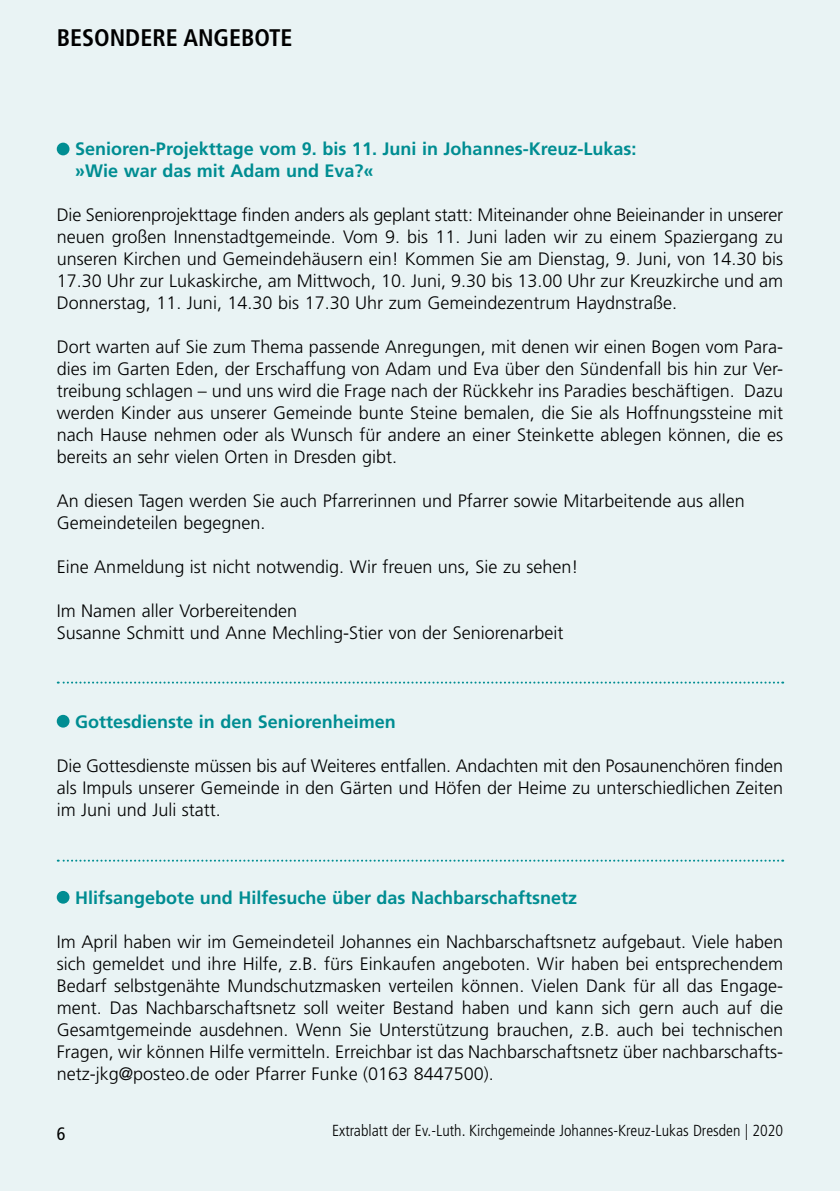
<style>
.page{position:relative;width:840px;height:1191px;background:#fff}
.page>*{position:absolute;margin:0;border:0;box-sizing:border-box;transform-origin:0 0}
.t1{font:700 condensed 24px "Frutiger LT";color:#000}
.t2{font:300 18px/22px "Frutiger LT";color:#000;text-align:justify}
.t3{font:700 18px/22px "Frutiger LT";color:#008d92}
.t4{font:condensed 18px "Frutiger LT";color:#000}
.t5{font:300 condensed 16px "Frutiger LT";color:#000}
</style>
<div class="page">
<div style="left:0;top:0;width:839px;height:1191px;background:#e9f3f4"></div>
<div style="left:57px;top:143px;width:12px;height:12px;background:#008d92;border-radius:50%"></div>
<div style="left:57px;top:715px;width:12px;height:12px;background:#008d92;border-radius:50%"></div>
<svg style="left:58px;top:681px;width:724px;height:2px"></svg>
<svg style="left:58px;top:859px;width:724px;height:2px"></svg>
<div style="left:57px;top:891px;width:12px;height:12px;background:#008d92;border-radius:50%"></div>
<h1 class="t1" style="left:57px;top:24px;width:237px">BESONDERE ANGEBOTE</h1>
<p class="t3" style="left:75px;top:138px;width:562px">Senioren-Projekttage vom 9. bis 11. Juni in Johannes-Kreuz-Lukas: »Wie war das mit Adam und Eva?«</p>
<p class="t2" style="left:57px;top:204px;width:727px">Die Seniorenprojekttage finden anders als geplant statt: Miteinander ohne Beieinander in unserer neuen großen Innenstadtgemeinde. Vom 9. bis 11. Juni laden wir zu einem Spaziergang zu unseren Kirchen und Gemeindehäusern ein! Kommen Sie am Dienstag, 9. Juni, von 14.30 bis 17.30 Uhr zur Lukaskirche, am Mittwoch, 10. Juni, 9.30 bis 13.00 Uhr zur Kreuzkirche und am Donnerstag, 11. Juni, 14.30 bis 17.30 Uhr zum Gemeindezentrum Haydnstraße.</p>
<p class="t2" style="left:57px;top:336px;width:727px">Dort warten auf Sie zum Thema passende Anregungen, mit denen wir einen Bogen vom Para&shy;dies im Garten Eden, der Erschaffung von Adam und Eva über den Sündenfall bis hin zur Ver&shy;treibung schlagen – und uns wird die Frage nach der Rückkehr ins Paradies beschäftigen. Dazu werden Kinder aus unserer Gemeinde bunte Steine bemalen, die Sie als Hoffnungssteine mit nach Hause nehmen oder als Wunsch für andere an einer Steinkette ablegen können, die es bereits an sehr vielen Orten in Dresden gibt.</p>
<p class="t2" style="left:57px;top:490px;width:689px">An diesen Tagen werden Sie auch Pfarrerinnen und Pfarrer sowie Mitarbeitende aus allen<br>Gemeindeteilen begegnen.</p>
<p class="t2" style="left:57px;top:556px;width:523px">Eine Anmeldung ist nicht notwendig. Wir freuen uns, Sie zu sehen!</p>
<p class="t2" style="left:57px;top:600px;width:508px">Im Namen aller Vorbereitenden<br>Susanne Schmitt und Anne Mechling-Stier von der Seniorenarbeit</p>
<p class="t3" style="left:75px;top:710px;width:322px">Gottesdienste in den Seniorenheimen</p>
<p class="t2" style="left:57px;top:754px;width:727px">Die Gottesdienste müssen bis auf Weiteres entfallen. Andachten mit den Posaunenchören finden als Impuls unserer Gemeinde in den Gärten und Höfen der Heime zu unterschiedlichen Zeiten im Juni und Juli statt.</p>
<p class="t3" style="left:75px;top:886px;width:503px">Hlifsangebote und Hilfesuche über das Nachbarschaftsnetz</p>
<p class="t2" style="left:57px;top:930px;width:727px">Im April haben wir im Gemeindeteil Johannes ein Nachbarschaftsnetz aufgebaut. Viele haben sich gemeldet und ihre Hilfe, z.B. fürs Einkaufen angeboten. Wir haben bei entsprechendem Bedarf selbstgenähte Mundschutzmasken verteilen können. Vielen Dank für all das Engage&shy;ment. Das Nachbarschaftsnetz soll weiter Bestand haben und kann sich gern auch auf die Gesamtgemeinde ausdehnen. Wenn Sie Unterstützung brauchen, z.B. auch bei technischen Fragen, wir können Hilfe vermitteln. Erreichbar ist das Nachbarschaftsnetz über nachbarschafts&shy;netz-jkg@posteo.de oder Pfarrer Funke (0163 8447500).</p>
<p class="t4" style="left:57px;top:1123px;width:10px">6</p>
<p class="t5" style="left:332px;top:1121px;width:452px">Extrablatt der Ev.-Luth. Kirchgemeinde Johannes-Kreuz-Lukas Dresden | 2020</p>
</div>
